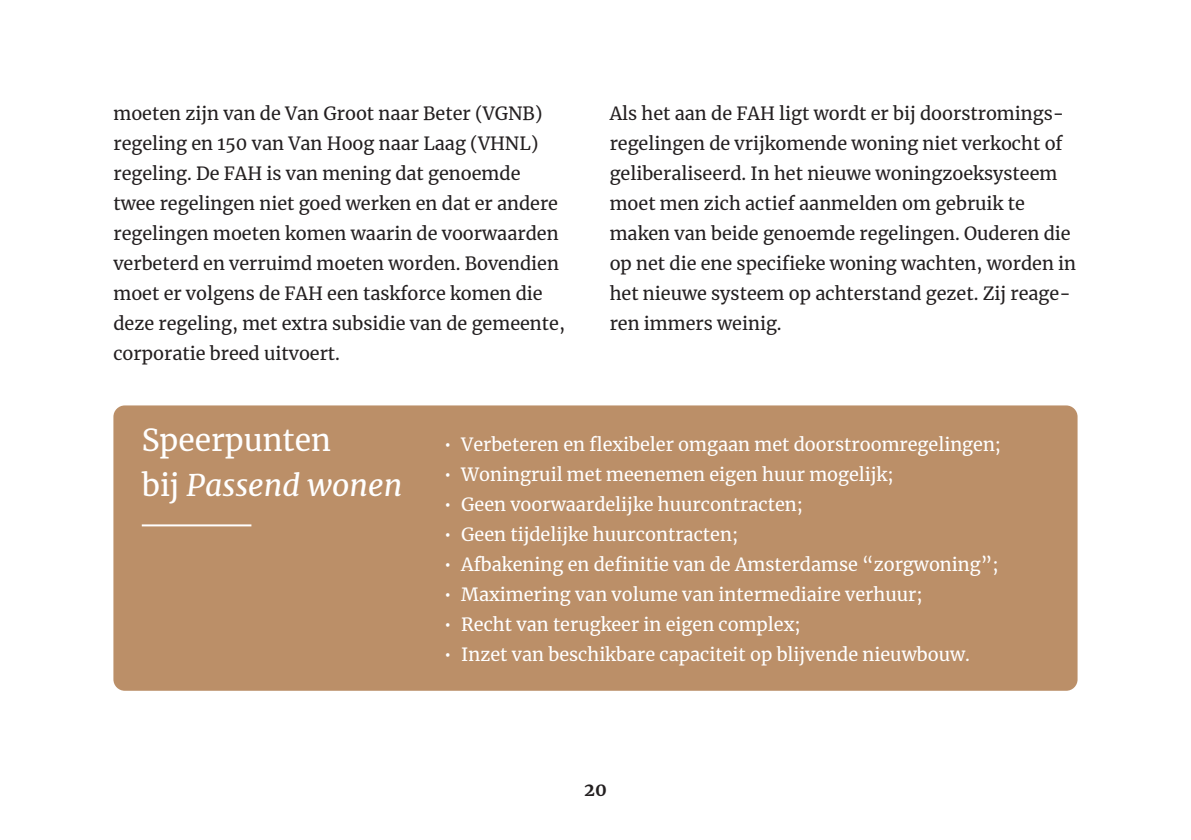
<style>
.page{position:relative;width:1191px;height:840px;background:#fff}
.page>*{position:absolute;margin:0;border:0;box-sizing:border-box;transform-origin:0 0}
.t1{font:30px/45px "Merriweather";color:#fff}
.t2{font:18px/30px "Merriweather";color:#231f20}
.t3{font:18px "Merriweather";color:#fff}
.t4{font:700 18px "Merriweather";color:#231f20}
.s1{font-style:italic}
</style>
<div class="page">
<div style="left:113px;top:405px;width:964px;height:285px;background:#bb8f68;border-radius:11px"></div>
<hr style="left:142px;top:524px;width:109px;height:2px;background:#fff">
<p class="t2" style="left:113px;top:98px;width:453px">moeten zijn van de Van Groot naar Beter (VGNB) regeling en 150 van Van Hoog naar Laag (VHNL) regeling. De FAH is van mening dat genoemde twee regelingen niet goed werken en dat er andere regelingen moeten komen waarin de voorwaarden verbeterd en verruimd moeten worden. Bovendien moet er volgens de FAH een taskforce komen die deze regeling, met extra subsidie van de gemeente, corporatie breed uitvoert.</p>
<p class="t2" style="left:609px;top:98px;width:468px">Als het aan de FAH ligt wordt er bij doorstromings&shy;regelingen de vrijkomende woning niet verkocht of geliberaliseerd. In het nieuwe woningzoeksysteem moet men zich actief aanmelden om gebruik te maken van beide genoemde regelingen. Ouderen die op net die ene specifieke woning wachten, worden in het nieuwe systeem op achterstand gezet. Zij reage&shy;ren immers weinig.</p>
<h1 class="t1" style="left:142px;top:416px;width:262px">Speerpunten<br>bij <span class="s1">Passend wonen</span></h1>
<p class="t3" style="left:444px;top:431px;width:558px">• Verbeteren en flexibeler omgaan met doorstroomregelingen;</p>
<p class="t3" style="left:444px;top:461px;width:451px">• Woningruil met meenemen eigen huur mogelijk;</p>
<p class="t3" style="left:444px;top:491px;width:360px">• Geen voorwaardelijke huurcontracten;</p>
<p class="t3" style="left:444px;top:521px;width:295px">• Geen tijdelijke huurcontracten;</p>
<p class="t3" style="left:444px;top:551px;width:556px">• Afbakening en definitie van de Amsterdamse “zorgwoning”;</p>
<p class="t3" style="left:444px;top:581px;width:480px">• Maximering van volume van intermediaire verhuur;</p>
<p class="t3" style="left:444px;top:611px;width:358px">• Recht van terugkeer in eigen complex;</p>
<p class="t3" style="left:444px;top:641px;width:527px">• Inzet van beschikbare capaciteit op blijvende nieuwbouw.</p>
<p class="t4" style="left:584px;top:776px;width:24px">20</p>
</div>
